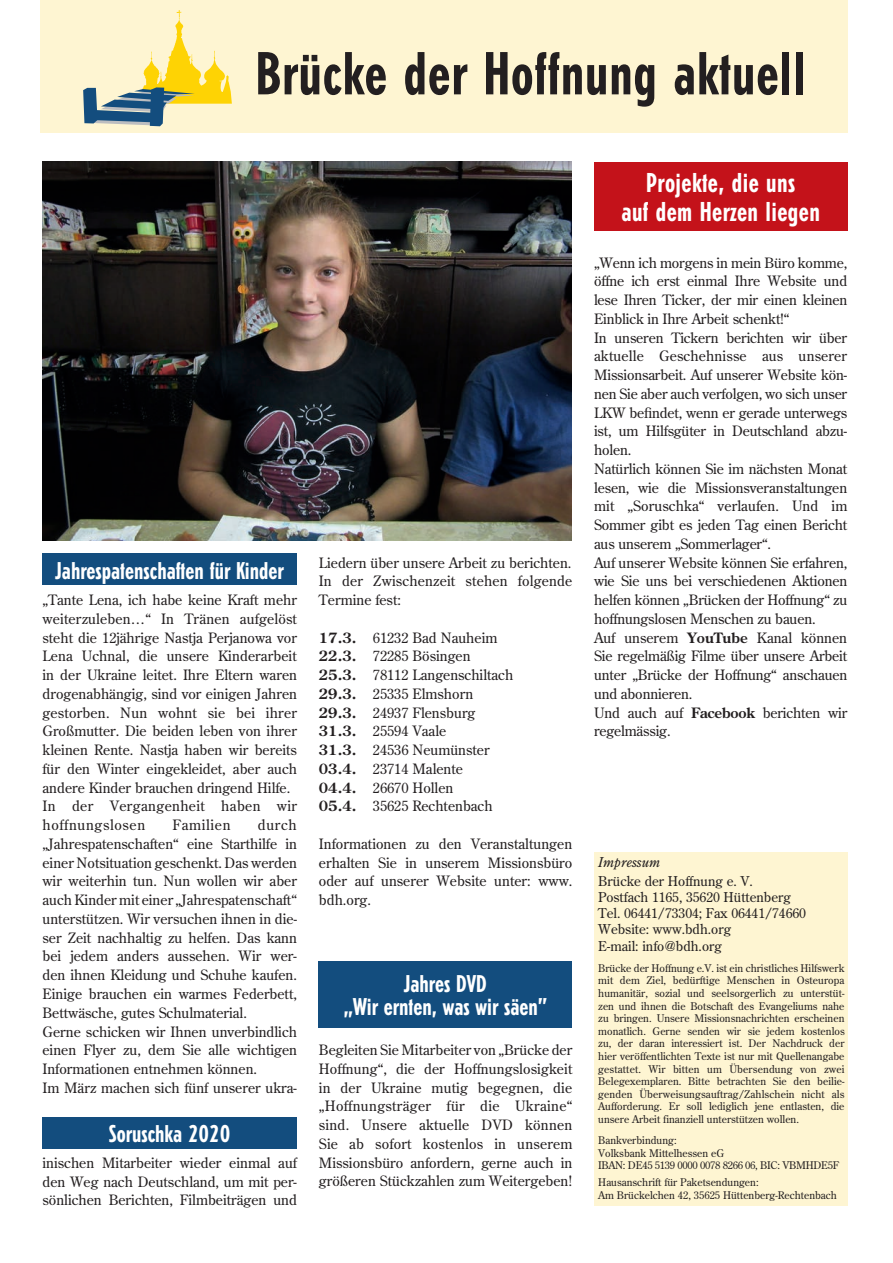
<style>
.page{position:relative;width:893px;height:1263px;background:#fff}
.page>*{position:absolute;margin:0;border:0;box-sizing:border-box;transform-origin:0 0}
.t1{font:condensed 60px "Erbar OSX Bold";letter-spacing:.015em;color:#231f20}
.t2{font:condensed 27px/28.5px "Erbar OSX Bold";letter-spacing:.015em;color:#fff;text-align:center}
.t3{font:condensed 24px/22.5px "Erbar OSX Bold";color:#fff;text-align:center}
.t4{font:14.25px/18.8px "Century Old Style Std";color:#231f20;text-align:justify}
.t5{font:14.25px "Century Old Style Std";letter-spacing:.045em;color:#231f20}
.t6{font:13.5px/16.2px "Century Old Style Std";color:#231f20}
.t7{font:italic 13.5px "Century Old Style Std";color:#231f20}
.t8{font:10.5px/12.6px "Century Old Style Std";color:#231f20}
.s1{font-weight:700}
</style>
<div class="page">
<div style="left:41px;top:0;width:807px;height:133px;background:#fef5d2"></div>
<svg style="left:83px;top:10px;width:149px;height:116px"></svg>
<div style="left:594px;top:852px;width:254px;height:353px;background:#fef5d2"></div>
<div style="left:594px;top:162px;width:253px;height:69px;background:#c4121a"></div>
<div style="left:42px;top:553px;width:255px;height:32px;background:#134d7e"></div>
<div style="left:319px;top:961px;width:253px;height:67px;background:#134d7e"></div>
<div style="left:43px;top:1117px;width:254px;height:32px;background:#134d7e"></div>
<img style="left:43px;top:162px;width:529px;height:378px">
<h1 class="t1" style="left:256px;top:38px;width:551px">Brücke der Hoffnung aktuell</h1>
<h3 class="t3" style="left:55px;top:559px;width:230px">Jahrespatenschaften für Kinder</h3>
<p class="t4" style="left:43px;top:590px;width:256px;text-align:left">„Tante Lena, ich habe keine Kraft mehr weiterzuleben…“ In Tränen aufgelöst steht die 12jährige Nastja Perjanowa vor Lena Uchnal, die unsere Kinderarbeit in der Ukraine leitet. Ihre Eltern waren drogenabhängig, sind vor einigen Jahren gestorben. Nun wohnt sie bei ihrer Großmutter. Die beiden leben von ihrer kleinen Rente. Nastja haben wir bereits für den Winter eingekleidet, aber auch andere Kinder brauchen dringend Hilfe.<br>In der Vergangenheit haben wir hoffnungslosen</p>
<p class="t4" style="left:43px;top:815px;width:256px;text-align:left;text-indent:215px">durch „Jahrespatenschaften“ eine Starthilfe in einer Notsituation geschenkt. Das werden wir weiterhin tun. Nun wollen wir aber auch Kinder mit einer „Jahrespatenschaft“ unterstützen. Wir versuchen ihnen in die&shy;ser Zeit nachhaltig zu helfen. Das kann bei jedem anders aussehen. Wir wer&shy;den ihnen Kleidung und Schuhe kaufen.<br>Einige brauchen ein warmes Federbett, Bettwäsche, gutes Schulmaterial.<br>Gerne schicken wir Ihnen unverbindlich einen Flyer zu, dem Sie alle wichtigen Informationen entnehmen können.<br>Im März machen sich fünf unserer ukra-</p>
<p class="t5" style="left:173px;top:816px;width:60px">Familien</p>
<h3 class="t3" style="left:109px;top:1122px;width:123px">Soruschka 2020</h3>
<p class="t4" style="left:43px;top:1153px;width:256px">inischen Mitarbeiter wieder einmal auf den Weg nach Deutschland, um mit per&shy;sönlichen Berichten, Filmbeiträgen und</p>
<p class="t4" style="left:319px;top:553px;width:255px">Liedern über unsere Arbeit zu berichten.<br>In der Zwischenzeit stehen folgende Termine fest:</p>
<p class="t4" style="left:319px;top:628px;width:196px;text-align:left"><span class="s1">17.3.</span> 61232 Bad Nauheim<br><span class="s1">22.3.</span> 72285 Bösingen<br><span class="s1">25.3.</span> 78112 Langenschiltach<br><span class="s1">29.3.</span> 25335 Elmshorn<br><span class="s1">29.3.</span> 24937 Flensburg<br><span class="s1">31.3.</span> 25594 Vaale<br><span class="s1">31.3.</span> 24536 Neumünster<br><span class="s1">03.4.</span> 23714 Malente<br><span class="s1">04.4.</span> 26670 Hollen<br><span class="s1">05.4.</span> 35625 Rechtenbach</p>
<p class="t4" style="left:319px;top:834px;width:255px">Informationen zu den Veranstaltungen erhalten Sie in unserem Missionsbüro oder auf unserer Website unter: www. bdh.org.</p>
<h3 class="t3" style="left:344px;top:973px;width:205px">Jahres DVD<br>„Wir ernten, was wir säen“</h3>
<p class="t4" style="left:319px;top:1040px;width:255px">Begleiten Sie Mitarbeiter von „Brücke der Hoffnung“, die der Hoffnungslosigkeit in der Ukraine mutig begegnen, die „Hoffnungsträger für die Ukraine“ sind. Unsere aktuelle DVD können Sie ab sofort kostenlos in unserem Missionsbüro anfordern, gerne auch in größeren Stückzahlen zum Weitergeben!</p>
<h2 class="t2" style="left:621px;top:168px;width:200px">Projekte, die uns<br>auf dem Herzen liegen</h2>
<p class="t4" style="left:594px;top:253px;width:255px;text-align:left">„Wenn ich morgens in mein Büro komme, öffne ich erst einmal Ihre Website und lese Ihren Ticker, der mir einen kleinen Einblick in Ihre Arbeit schenkt!“<br>In unseren Tickern berichten wir über aktuelle Geschehnisse aus unserer Missionsarbeit. Auf unserer Website kön&shy;nen Sie aber auch verfolgen, wo sich unser LKW befindet, wenn er gerade unterwegs ist, um Hilfsgüter in Deutschland abzu&shy;holen.<br>Natürlich können Sie im nächsten Monat lesen, wie die Missionsveranstaltungen mit „Soruschka“ verlaufen. Und im Sommer gibt es jeden Tag einen Bericht aus unserem „Sommerlager“.<br>Auf unserer Website können Sie erfahren, wie Sie uns bei verschiedenen Aktionen helfen können „Brücken der Hoffnung“ zu hoffnungslosen Menschen zu bauen.<br>Auf unserem <span class="s1">YouTube</span> Kanal können Sie regelmäßig Filme über unsere Arbeit unter „Brücke der Hoffnung“ anschauen und abonnieren.<br>Und auch auf <span class="s1">Facebook</span> berichten wir regelmässig.</p>
<p class="t7" style="left:598px;top:853px;width:64px">Impressum</p>
<p class="t6" style="left:598px;top:873px;width:209px">Brücke der Hoffnung e. V.<br>Postfach 1165, 35620 Hüttenberg<br>Tel. 06441/73304; Fax 06441/74660<br>Website: www.bdh.org<br>E-mail: info@bdh.org</p>
<p class="t8" style="left:598px;top:961px;width:248px;text-align:justify">Brücke der Hoffnung e.V. ist ein christliches Hilfswerk mit dem Ziel, bedürftige Menschen in Osteuropa humanitär, sozial und seelsorgerlich zu unterstüt&shy;zen und ihnen die Botschaft des Evangeliums nahe zu bringen. Unsere Missionsnachrichten erscheinen monatlich. Gerne senden wir sie jedem kostenlos zu, der daran interessiert ist. Der Nachdruck der hier veröffentlichten Texte ist nur mit Quellenangabe gestattet. Wir bitten um Übersendung von zwei Belegexemplaren. Bitte betrachten Sie den beilie&shy;genden Überweisungsauftrag/Zahlschein nicht als Aufforderung. Er soll lediglich jene entlasten, die unsere Arbeit finanziell unterstützen wollen.</p>
<p class="t8" style="left:598px;top:1134px;width:242px">Bankverbindung:<br>Volksbank Mittelhessen eG<br>IBAN: DE45 5139 0000 0078 8266 06, BIC: VBMHDE5F</p>
<p class="t8" style="left:598px;top:1176px;width:240px">Hausanschrift für Paketsendungen:<br>Am Brückelchen 42, 35625 Hüttenberg-Rechtenbach</p>
</div>
